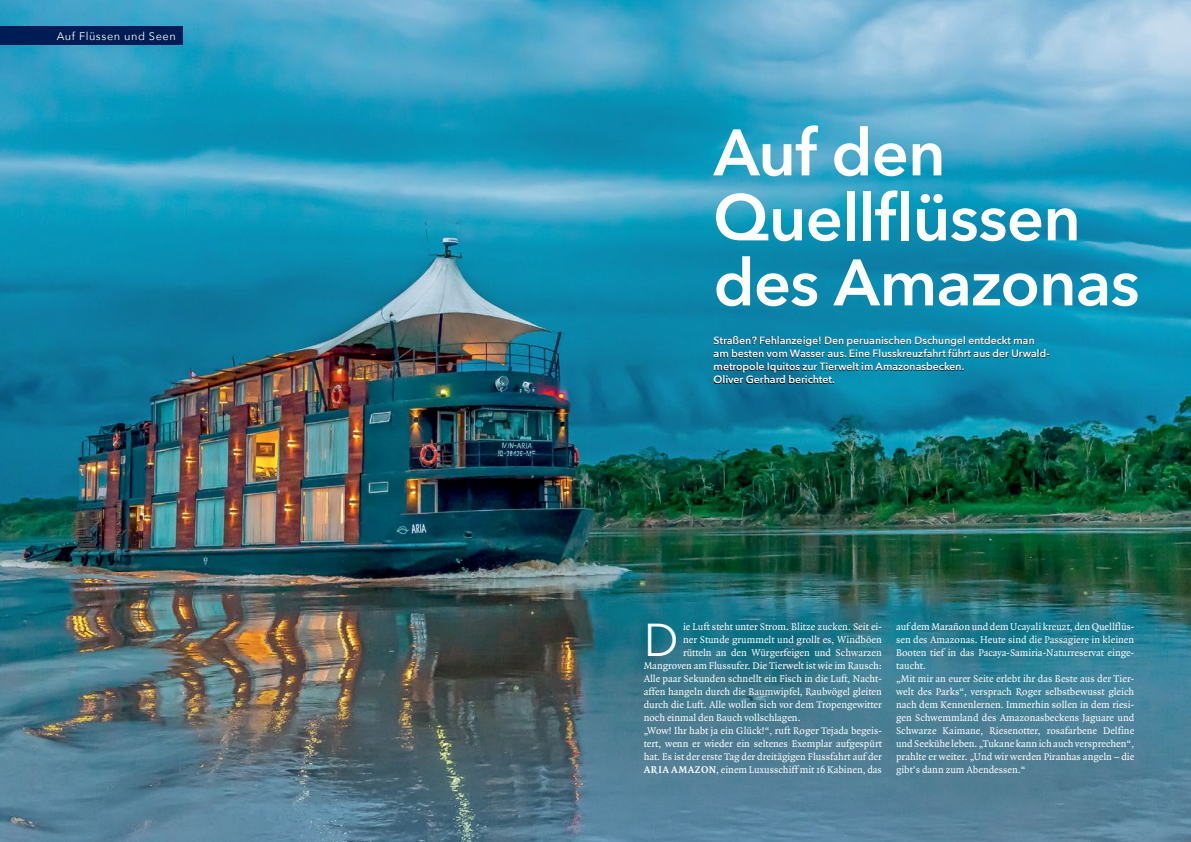
<style>
.page{position:relative;width:1191px;height:842px;background:#fff}
.page>*{position:absolute;margin:0;border:0;box-sizing:border-box;transform-origin:0 0}
.t1{font:600 65px/65px "Avenir Next";letter-spacing:-.015em;color:#fff}
.t2{font:46px "Avenir Next";color:#fff}
.t3{font:11px "Avenir Next";letter-spacing:.05em;color:#fff}
.t4{font:10.5px/13px "Quadraat OT";color:#fff}
.t5{font:600 10.5px/13px "Avenir Next";color:#fff}
.s1{font-weight:700}
</style>
<div class="page">
<img style="left:0;top:0;width:1191px;height:842px">
<svg style="left:714px;top:336px;width:335px;height:48px"></svg>
<div style="left:0;top:27px;width:183px;height:18px;background:#001c54"></div>
<p class="t3" style="left:57px;top:27px;width:121px">Auf Flüssen und Seen</p>
<h1 class="t1" style="left:713px;top:119px;width:427px">Auf den<br>Quellflüssen des Amazonas</h1>
<p class="t5" style="left:713px;top:334px;width:337px">Straßen? Fehlanzeige! Den peruanischen Dschungel entdeckt man am besten vom Wasser aus. Eine Flusskreuzfahrt führt aus der Urwald&shy;metropole Iquitos zur Tierwelt im Amazonasbecken.<br>Oliver Gerhard berichtet.</p>
<p class="t4" style="left:683px;top:621px;width:200px">ie Luft steht unter Strom. Blitze zucken. Seit ei-</p>
<p class="t4" style="left:683px;top:634px;width:200px">ner Stunde grummelt und grollt es, Windböen</p>
<p class="t4" style="left:683px;top:647px;width:200px">rütteln an den Würgerfeigen und Schwarzen</p>
<p class="t4" style="left:643px;top:660px;width:240px">Mangroven am Flussufer. Die Tierwelt ist wie im Rausch:</p>
<p class="t4" style="left:643px;top:673px;width:240px">Alle paar Sekunden schnellt ein Fisch in die Luft, Nacht-</p>
<p class="t4" style="left:643px;top:686px;width:240px">affen hangeln durch die Baumwipfel, Raubvögel gleiten</p>
<p class="t4" style="left:643px;top:699px;width:240px">durch die Luft. Alle wollen sich vor dem Tropengewitter</p>
<p class="t4" style="left:643px;top:712px;width:158px">noch einmal den Bauch vollschlagen.</p>
<p class="t4" style="left:643px;top:725px;width:240px">„Wow! Ihr habt ja ein Glück!“, ruft Roger Tejada begeis-</p>
<p class="t4" style="left:643px;top:738px;width:240px">tert, wenn er wieder ein seltenes Exemplar aufgespürt</p>
<p class="t4" style="left:643px;top:751px;width:240px">hat. Es ist der erste Tag der dreitägigen Flussfahrt auf der</p>
<p class="t4" style="left:643px;top:764px;width:240px"><span class="s1">ARIA AMAZON</span>, einem Luxusschiff mit 16 Kabinen, das</p>
<h2 class="t2" style="left:643px;top:602px;width:36px">D</h2>
<p class="t4" style="left:896px;top:621px;width:240px">auf dem Marañon und dem Ucayali kreuzt, den Quellflüs&shy;sen des Amazonas. Heute sind die Passagiere in kleinen Booten tief in das Pacaya-Samiria-Naturreservat einge&shy;taucht.<br>„Mit mir an eurer Seite erlebt ihr das Beste aus der Tier&shy;welt des Parks“, versprach Roger selbstbewusst gleich nach dem Kennenlernen. Immerhin sollen in dem riesi&shy;gen Schwemmland des Amazonasbeckens Jaguare und Schwarze Kaimane, Riesenotter, rosafarbene Delfine und Seekühe leben. „Tukane kann ich auch versprechen“, prahlte er weiter. „Und wir werden Piranhas angeln – die gibt’s dann zum Abendessen.“</p>
</div>
